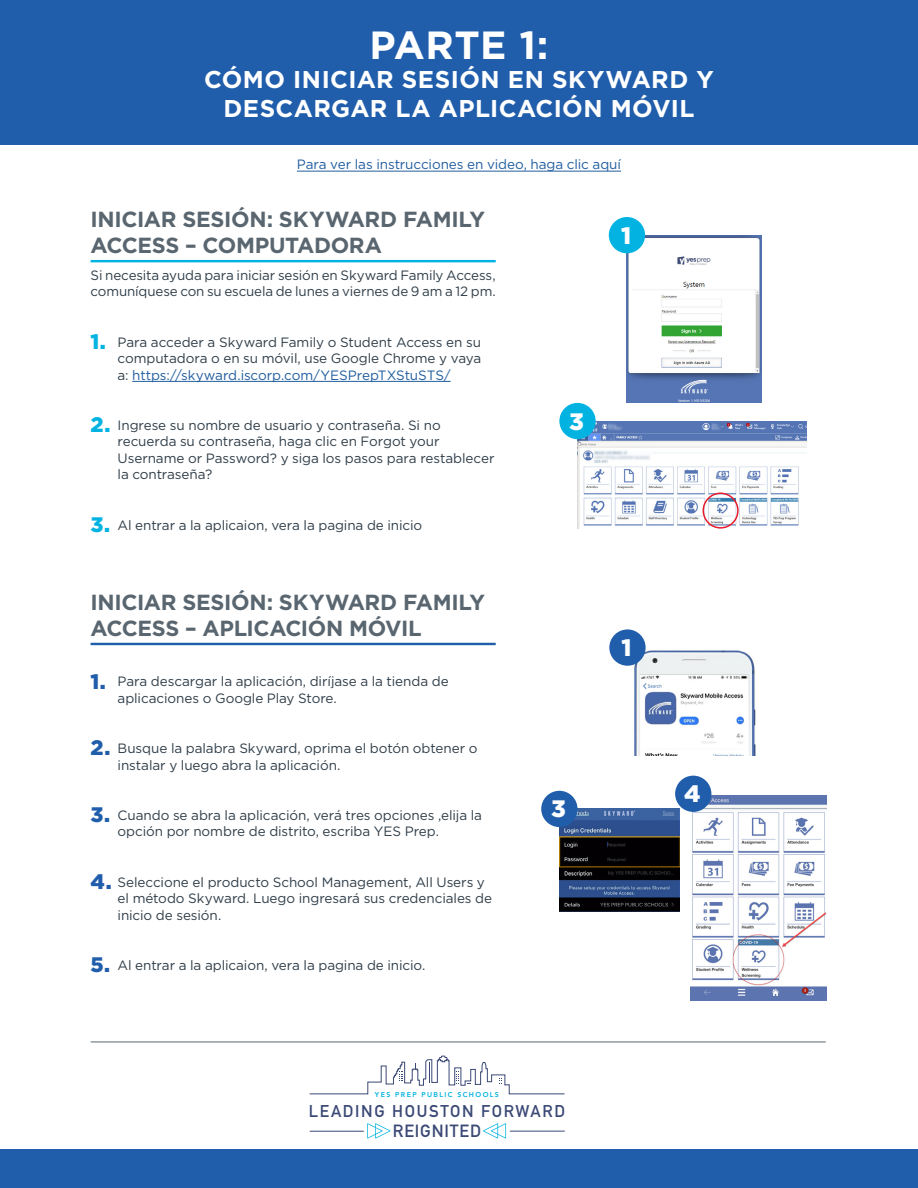
<style>
.page{position:relative;width:918px;height:1188px;background:#fff}
.page>*{position:absolute;margin:0;border:0;box-sizing:border-box;transform-origin:0 0}
.t1{font:700 39.3px "Gotham";letter-spacing:.01em;color:#fff}
.t2{font:700 24.3px/29.1px "Gotham";letter-spacing:.015em;color:#fff;text-align:center}
.t3{font:900 23.85px "Gotham";color:#fcfeff}
.t4{font:700 21.9px/26.2px "Gotham";letter-spacing:-.02em;color:#596670}
.t5{font:700 17.4px "DIN Alternate";letter-spacing:.05em;color:#3b4976}
.t6{font:700 16.8px "DIN Alternate";letter-spacing:.1em;color:#3b4976}
.t7{font:13.5px/16.5px "Gotham";letter-spacing:-.005em;color:#303e49}
.t8{font:13.5px "Gotham";letter-spacing:-.005em;color:#205d9e}
.t9{font:800 6.9px "Avenir";letter-spacing:.2em;color:#00b1e0}
.s1{font-weight:900;font-size:21px;color:#02b3e2}
.s2{color:#205d9e}
.s3{font-weight:900;font-size:21px;color:#205eac}
</style>
<div class="page">
<div style="left:0;top:0;width:918px;height:145px;background:#205eac"></div>
<div style="left:0;top:1150px;width:918px;height:38px;background:#205eac"></div>
<svg style="left:309px;top:1056px;width:256px;height:38px"></svg>
<hr style="left:310px;top:1131px;width:54px;height:1px;background:#3b4976">
<svg style="left:367px;top:1123px;width:24px;height:16px"></svg>
<svg style="left:483px;top:1123px;width:23px;height:16px"></svg>
<hr style="left:510px;top:1131px;width:55px;height:1px;background:#3b4976">
<hr style="left:91px;top:1041px;width:734px;height:1px;background:#596670">
<hr style="left:91px;top:260px;width:405px;height:2px;background:#02b3e2">
<hr style="left:132px;top:381px;width:319px;height:1px;background:#205d9e">
<hr style="left:91px;top:643px;width:405px;height:2px;background:#205eac">
<img style="left:627px;top:235px;width:134px;height:168px">
<img style="left:578px;top:421px;width:229px;height:108px">
<div style="left:703px;top:493px;width:36px;height:36px;border:2px solid #e81c2b;border-radius:50%"></div>
<img style="left:634px;top:650px;width:122px;height:105px">
<img style="left:560px;top:809px;width:120px;height:103px">
<img style="left:690px;top:795px;width:136px;height:206px">
<div style="left:609px;top:217px;width:36px;height:36px;background:#02b3e2;border-radius:50%"></div>
<div style="left:609px;top:629px;width:37px;height:37px;background:#205eac;border-radius:50%"></div>
<div style="left:541px;top:791px;width:37px;height:36px;background:#205eac;border-radius:50%"></div>
<div style="left:675px;top:776px;width:36px;height:36px;background:#205eac;border-radius:50%"></div>
<div style="left:559px;top:403px;width:37px;height:36px;background:#02b3e2;border-radius:50%"></div>
<hr style="left:297px;top:171px;width:324px;height:1px;background:#205d9e">
<h1 class="t1" style="left:369px;top:19px;width:181px">PARTE 1:</h1>
<h2 class="t2" style="left:204px;top:65px;width:511px">CÓMO INICIAR SESIÓN EN SKYWARD Y<br>DESCARGAR LA APLICACIÓN MÓVIL</h2>
<p class="t8" style="left:297px;top:156px;width:326px">Para ver las instrucciones en video, haga clic aquí</p>
<h3 class="t4" style="left:91px;top:206px;width:396px">INICIAR SESIÓN: SKYWARD FAMILY<br>ACCESS – COMPUTADORA</h3>
<p class="t7" style="left:91px;top:267px;width:407px">Si necesita ayuda para iniciar sesión en Skyward Family Access, comuníquese con su escuela de lunes a viernes de 9 am a 12 pm.</p>
<p class="t7" style="left:118px;top:333px;width:365px;text-align:justify;text-indent:-27px"><span class="s1">1.</span> Para acceder a Skyward Family o Student Access en su computadora o en su móvil, use Google Chrome y vaya a: <span class="s2">https://skyward.iscorp.com/YESPrepTXStuSTS/</span></p>
<p class="t7" style="left:118px;top:417px;width:378px;text-indent:-27px"><span class="s1">2.</span> Ingrese su nombre de usuario y contraseña. Si no recuerda su contraseña, haga clic en Forgot your Username or Password? y siga los pasos para restablecer la contraseña?</p>
<p class="t7" style="left:91px;top:516px;width:333px"><span class="s1">3.</span> Al entrar a la aplicaion, vera la pagina de inicio</p>
<h3 class="t4" style="left:91px;top:589px;width:396px">INICIAR SESIÓN: SKYWARD FAMILY<br>ACCESS – APLICACIÓN MÓVIL</h3>
<p class="t7" style="left:118px;top:673px;width:333px;text-indent:-27px"><span class="s3">1.</span> Para descargar la aplicación, diríjase a la tienda de aplicaciones o Google Play Store.</p>
<p class="t7" style="left:118px;top:740px;width:361px;text-indent:-27px"><span class="s3">2.</span> Busque la palabra Skyward, oprima el botón obtener o instalar y luego abra la aplicación.</p>
<p class="t7" style="left:118px;top:806px;width:366px;text-indent:-27px"><span class="s3">3.</span> Cuando se abra la aplicación, verá tres opciones ,elija la opción por nombre de distrito, escriba YES Prep.</p>
<p class="t7" style="left:118px;top:873px;width:376px;text-indent:-27px"><span class="s3">4.</span> Seleccione el producto School Management, All Users y el método Skyward. Luego ingresará sus credenciales de inicio de sesión.</p>
<p class="t7" style="left:91px;top:956px;width:336px"><span class="s3">5.</span> Al entrar a la aplicaion, vera la pagina de inicio.</p>
<h3 class="t3" style="left:621px;top:219px;width:12px">1</h3>
<h3 class="t3" style="left:569px;top:405px;width:16px">3</h3>
<h3 class="t3" style="left:622px;top:631px;width:12px">1</h3>
<h3 class="t3" style="left:551px;top:793px;width:16px">3</h3>
<p class="t9" style="left:375px;top:1089px;width:125px">YES PREP PUBLIC SCHOOLS</p>
<p class="t6" style="left:309px;top:1098px;width:258px">LEADING HOUSTON FORWARD</p>
<p class="t5" style="left:393px;top:1117px;width:90px">REIGNITED</p>
<h3 class="t3" style="left:684px;top:777px;width:18px">4</h3>
</div>
